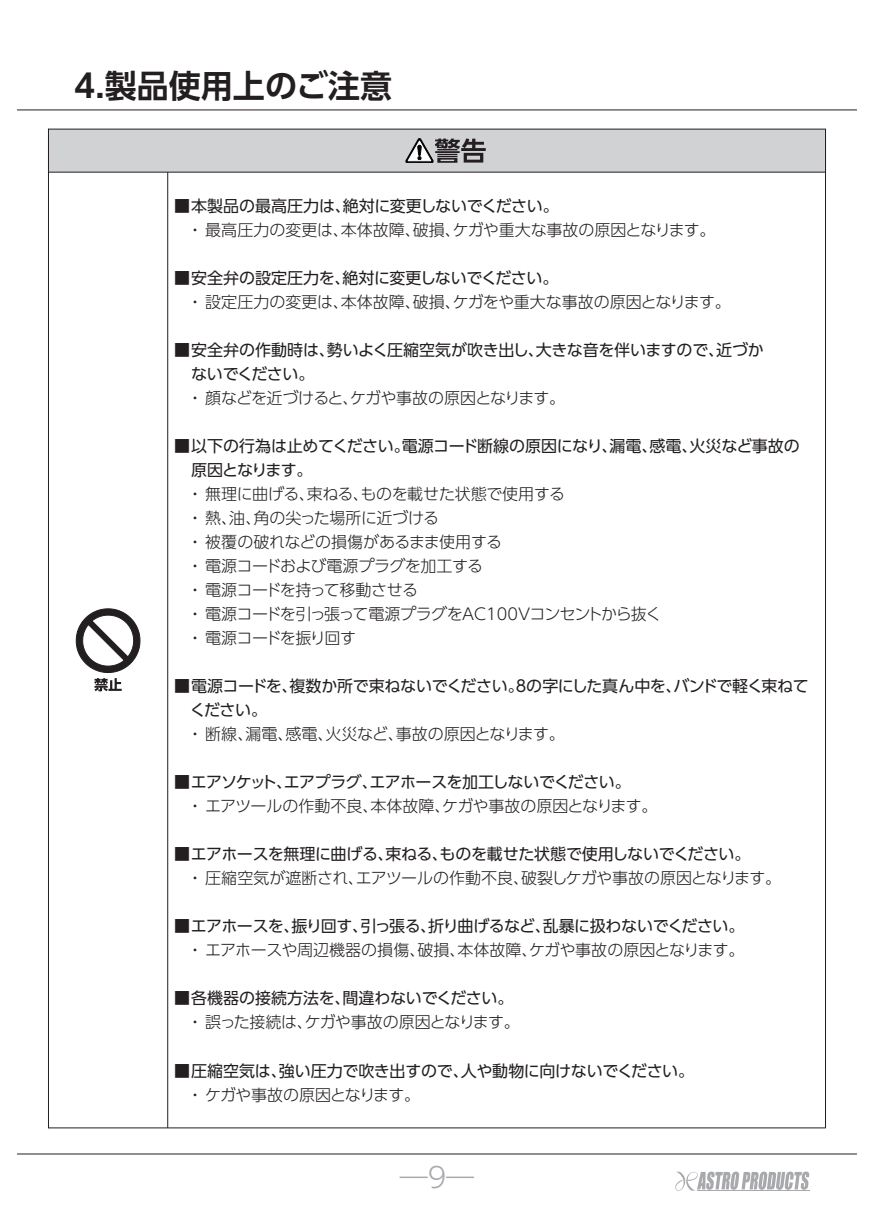
<style>
.page{position:relative;width:874px;height:1225px;background:#fff}
.page>*{position:absolute;margin:0;border:0;box-sizing:border-box;transform-origin:0 0}
.t1{font:700 32px "UD Shin Go Pr 6 De";color:#231f20}
.t2{font:300 28px "UD Shin Go Pr 6";color:#a8a9ad}
.t3{font:16px/24px "UD Shin Go Pr 6";letter-spacing:-.025em;color:#231f20}
.t4{font:300 16px/24px "UD Shin Go Pr 6";letter-spacing:-.02em;color:#231f20}
.t5{font:300 16px "UD Shin Go Pr 6";color:#231f20}
.t6{font:300 16px "UD Shin Go Pr 6";letter-spacing:-.055em;color:#231f20}
.t7{font:16px "UD Shin Go Pr 6";letter-spacing:-.005em;color:#231f20}
.t8{font:300 16px "UD Shin Go Pr 6";letter-spacing:-.05em;color:#231f20}
</style>
<div class="page">
<svg style="left:675px;top:1171px;width:133px;height:20px"></svg>
<hr style="left:696px;top:1190px;width:113px;height:1px;background:#a8a9ad">
<hr style="left:17px;top:1153px;width:839px;height:1px;background:#231f20">
<hr style="left:17px;top:109px;width:839px;height:1px;background:#231f20">
<hr style="left:167px;top:129px;width:1px;height:999px;background:#231f20">
<hr style="left:48px;top:129px;width:1px;height:999px;background:#231f20">
<hr style="left:48px;top:1127px;width:777px;height:1px;background:#231f20">
<hr style="left:824px;top:129px;width:1px;height:999px;background:#231f20">
<div style="left:48px;top:129px;width:777px;height:44px;background:#d1d2d4"></div>
<svg style="left:405px;top:138px;width:80px;height:25px"></svg>
<svg style="left:76px;top:608px;width:64px;height:83px"></svg>
<h1 class="t1" style="left:74px;top:60px;width:319px">4.製品使用上のご注意</h1>
<p class="t3" style="left:174px;top:194px;width:386px">■ 本製品の最高圧力は、絶対に変更しないでください。</p>
<p class="t5" style="left:187px;top:217px;width:529px">・ 最高圧力の変更は、本体故障、破損、ケガや重大な事故の原因となります。</p>
<p class="t3" style="left:174px;top:266px;width:385px">■ 安全弁の設定圧力を、絶対に変更しないでください。</p>
<p class="t5" style="left:187px;top:289px;width:545px">・ 設定圧力の変更は、本体故障、破損、ケガをや重大な事故の原因となります。</p>
<p class="t3" style="left:191px;top:338px;width:574px;text-indent:-17px">■ 安全弁の作動時は、勢いよく圧縮空気が吹き出し、大きな音を伴いますので、近づかないでください。</p>
<p class="t6" style="left:187px;top:385px;width:379px">・ 顔などを近づけると、ケガや事故の原因となります。</p>
<p class="t3" style="left:191px;top:434px;width:610px;text-indent:-17px">■ 以下の行為は止めてください。電源コード断線の原因になり、漏電、感電、火災など事故の原因となります。</p>
<p class="t4" style="left:187px;top:481px;width:476px">・ 無理に曲げる、束ねる、ものを載せた状態で使用する<br>・ 熱、油、角の尖った場所に近づける<br>・ 被覆の破れなどの損傷があるまま使用する<br>・ 電源コードおよび電源プラグを加工する<br>・ 電源コードを持って移動させる<br>・ 電源コードを引っ張って電源プラグをAC100Vコンセントから抜く・ 電源コードを振り回す</p>
<p class="t3" style="left:190px;top:674px;width:620px;text-indent:-16px">■ 電源コードを、複数か所で束ねないでください。8の字にした真ん中を、バンドで軽く束ねてください。</p>
<p class="t5" style="left:187px;top:721px;width:379px">・ 断線、漏電、感電、火災など、事故の原因となります。</p>
<p class="t3" style="left:174px;top:770px;width:458px">■ エアソケット、エアプラグ、エアホースを加工しないでください。</p>
<p class="t5" style="left:187px;top:793px;width:471px">・ エアツールの作動不良、本体故障、ケガや事故の原因となります。</p>
<p class="t3" style="left:174px;top:842px;width:577px">■ エアホースを無理に曲げる、束ねる、ものを載せた状態で使用しないでください。</p>
<p class="t5" style="left:187px;top:865px;width:595px">・ 圧縮空気が遮断され、エアツールの作動不良、破裂しケガや事故の原因となります。</p>
<p class="t3" style="left:174px;top:914px;width:571px">■ エアホースを、振り回す、引っ張る、折り曲げるなど、乱暴に扱わないでください。</p>
<p class="t4" style="left:187px;top:937px;width:558px">・ エアホースや周辺機器の損傷、破損、本体故障、ケガや事故の原因となります。</p>
<p class="t7" style="left:174px;top:985px;width:341px">■ 各機器の接続方法を、間違わないでください。</p>
<p class="t8" style="left:187px;top:1009px;width:334px">・ 誤った接続は、ケガや事故の原因となります。</p>
<p class="t3" style="left:174px;top:1058px;width:521px">■ 圧縮空気は、強い圧力で吹き出すので、人や動物に向けないでください。</p>
<p class="t6" style="left:187px;top:1081px;width:234px">・ ケガや事故の原因となります。</p>
<h2 class="t2" style="left:399px;top:1154px;width:76px">―9―</h2>
</div>
